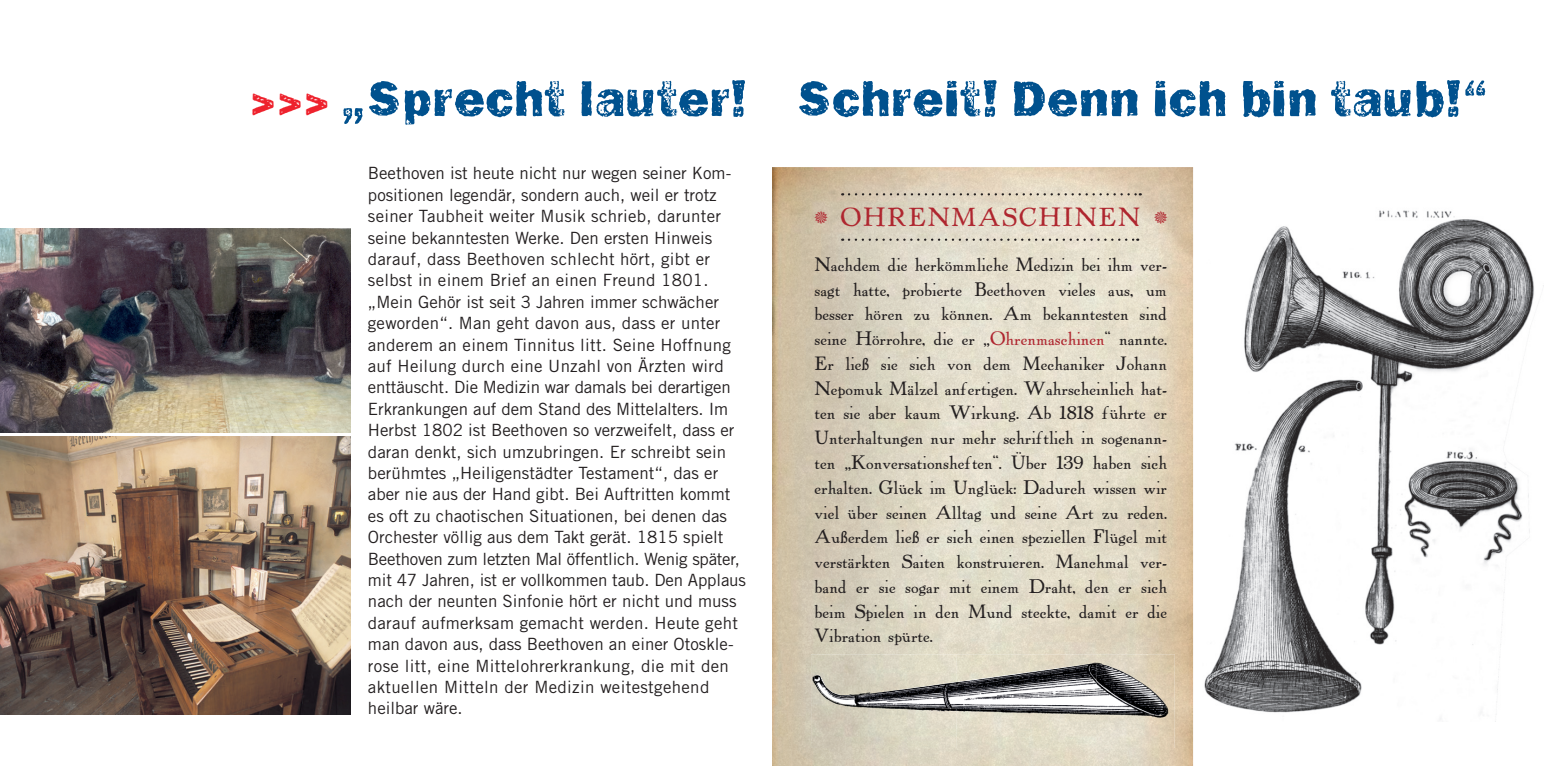
<style>
.page{position:relative;width:1544px;height:766px;background:#fff}
.page>*{position:absolute;margin:0;border:0;box-sizing:border-box;transform-origin:0 0}
.t1{font:51.75px "Frankie";letter-spacing:.01em;color:#00518e}
.t2{font:22.72px "Powell Antique";letter-spacing:.08em;color:#af262f}
.t3{font:16.88px/21.4px "Trade Gothic LT Std";color:#231f20}
.t4{font:16.88px/24.8px "Powell Antique";color:#231f20;text-align:justify}
.s1{font-size:42.75px;color:#ee222d}
.s2{color:#af262f}
</style>
<div class="page">
<img style="left:1204px;top:210px;width:330px;height:510px">
<img style="left:0;top:436px;width:351px;height:278px">
<img style="left:0;top:228px;width:351px;height:205px">
<img style="left:772px;top:167px;width:421px;height:598px">
<svg style="left:849px;top:238px;width:289px;height:3px"></svg>
<svg style="left:849px;top:193px;width:291px;height:2px"></svg>
<img style="left:811px;top:654px;width:363px;height:93px">
<img style="left:814px;top:663px;width:282px;height:49px">
<img style="left:1096px;top:663px;width:71px;height:52px">
<svg style="left:814px;top:210px;width:13px;height:14px"></svg>
<svg style="left:1154px;top:210px;width:13px;height:14px"></svg>
<h1 class="t1" style="left:251px;top:68px;width:497px"><span class="s1">&gt;&gt;&gt;</span> „Sprecht lauter!</h1>
<p class="t3" style="left:368px;top:162px;width:379px">Beethoven ist heute nicht nur wegen seiner Kom&shy;positionen legendär, sondern auch, weil er trotz seiner Taubheit weiter Musik schrieb, darunter seine bekanntesten Werke. Den ersten Hinweis darauf, dass Beethoven schlecht hört, gibt er selbst in einem Brief an einen Freund 1801. „Mein Gehör ist seit 3 Jahren immer schwächer geworden“. Man geht davon aus, dass er unter anderem an einem Tinnitus litt. Seine Hoffnung auf Heilung durch eine Unzahl von Ärzten wird enttäuscht. Die Medizin war damals bei derartigen Erkrankungen auf dem Stand des Mittelalters. Im Herbst 1802 ist Beethoven so verzweifelt, dass er daran denkt, sich umzubringen. Er schreibt sein berühmtes „Heiligenstädter Testament“, das er aber nie aus der Hand gibt. Bei Auftritten kommt es oft zu chaotischen Situationen, bei denen das Orchester völlig aus dem Takt gerät. 1815 spielt Beethoven zum letzten Mal öffentlich. Wenig später, mit 47 Jahren, ist er vollkommen taub. Den Applaus nach der neunten Sinfonie hört er nicht und muss darauf aufmerksam gemacht werden. Heute geht man davon aus, dass Beethoven an einer Otoskle&shy;rose litt, eine Mittelohrerkrankung, die mit den aktuellen Mitteln der Medizin weitestgehend heilbar wäre.</p>
<h1 class="t1" style="left:797px;top:68px;width:693px">Schreit! Denn ich bin taub!“</h1>
<h2 class="t2" style="left:840px;top:201px;width:301px">OHRENMASCHINEN</h2>
<p class="t4" style="left:814px;top:251px;width:354px">Nachdem die herkömmliche Medizin bei ihm ver&shy;sagt hatte, probierte Beethoven vieles aus, um besser hören zu können. Am bekanntesten sind seine Hörrohre, die er „<span class="s2">Ohrenmaschinen</span>“ nannte.<br>Er ließ sie sich von dem Mechaniker Johann Nepomuk Mälzel anfertigen. Wahrscheinlich hat&shy;ten sie aber kaum Wirkung. Ab 1818 führte er Unterhaltungen nur mehr schriftlich in sogenann&shy;ten „Konversationsheften“. Über 139 haben sich erhalten. Glück im Unglück: Dadurch wissen wir viel über seinen Alltag und seine Art zu reden.<br>Außerdem ließ er sich einen speziellen Flügel mit verstärkten Saiten konstruieren. Manchmal ver&shy;band er sie sogar mit einem Draht, den er sich beim Spielen in den Mund steckte, damit er die Vibration spürte.</p>
</div>
